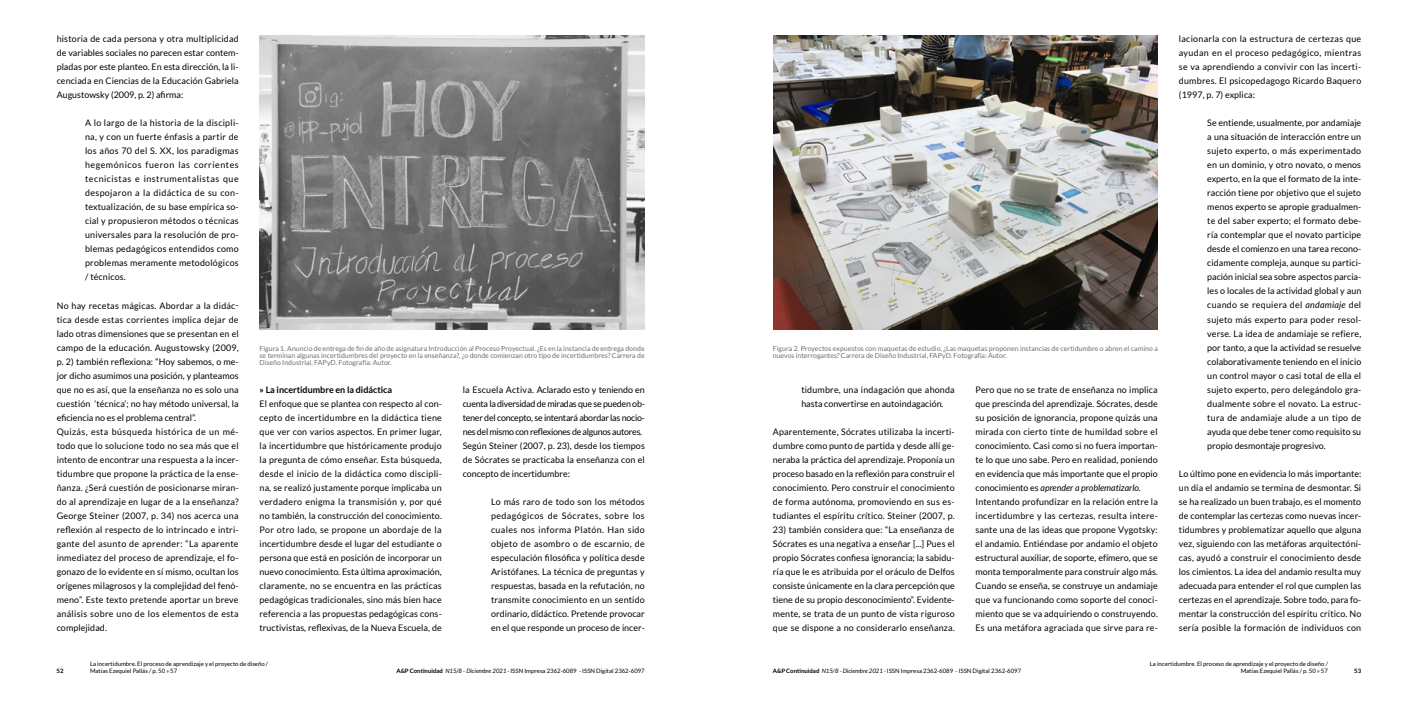
<style>
.page{position:relative;width:1418px;height:709px;background:#fff}
.page>*{position:absolute;margin:0;border:0;box-sizing:border-box;transform-origin:0 0}
.t1{font:9px/14px "Lato";letter-spacing:.01em;color:#000;text-align:justify}
.t2{font:9px/14px "Lato";letter-spacing:-.01em;color:#000}
.t3{font:700 9px "Lato";color:#000}
.t4{font:7px/7px "Lato";letter-spacing:.005em;color:#706f6f;text-align:justify}
.t5{font:6px/7px "Lato";color:#000}
.t6{font:700 6px "Lato";color:#000}
.s1{font-style:italic}
.s2{font-weight:700}
</style>
<div class="page">
<img style="left:259px;top:35px;width:385px;height:294px">
<img style="left:773px;top:35px;width:384px;height:294px">
<p class="t1" style="left:57px;top:32px;width:184px">historia de cada persona y otra multiplicidad de variables sociales no parecen estar contem&shy;pladas por este planteo. En esta dirección, la li&shy;cenciada en Ciencias de la Educación Gabriela Augustowsky (2009, p. 2) afirma:</p>
<p class="t1" style="left:85px;top:116px;width:155px">A lo largo de la historia de la discipli&shy;na, y con un fuerte énfasis a partir de los años 70 del S. XX, los paradigmas hegemónicos fueron las corrientes tecnicistas e instrumentalistas que despojaron a la didáctica de su con&shy;textualización, de su base empírica so&shy;cial y propusieron métodos o técnicas universales para la resolución de pro&shy;blemas pedagógicos entendidos como problemas meramente metodológicos / técnicos.</p>
<p class="t1" style="left:57px;top:298px;width:183px;text-align:left">No hay recetas mágicas. Abordar a la didác&shy;tica desde estas corrientes implica dejar de lado otras dimensiones que se presentan en el campo de la educación. Augustowsky (2009, p. 2) también reflexiona: “Hoy sabemos, o me&shy;jor dicho asumimos una posición, y planteamos que no es así, que la enseñanza no es solo una cuestión ‘técnica’; no hay método universal, la eficiencia no es el problema central”.<br>Quizás, esta búsqueda histórica de un mé&shy;todo que lo solucione todo no sea más que el intento de encontrar una respuesta a la incer&shy;tidumbre que propone la práctica de la ense&shy;ñanza. ¿Será cuestión de posicionarse miran&shy;do al aprendizaje en lugar de a la enseñanza?<br>George Steiner (2007, p. 34) nos acerca una reflexión al respecto de lo intrincado e intri&shy;gante del asunto de aprender: “La aparente inmediatez del proceso de aprendizaje, el fo&shy;gonazo de lo evidente en sí mismo, ocultan los orígenes milagrosos y la complejidad del fenó&shy;meno”. Este texto pretende aportar un breve análisis sobre uno de los elementos de esta complejidad.</p>
<p class="t4" style="left:259px;top:344px;width:386px">Figura 1. Anuncio de entrega de fin de año de asignatura Introducción al Proceso Proyectual. ¿Es en la instancia de entrega donde se terminan algunas incertidumbres del proyecto en la enseñanza?, ¿o donde comienzan otro tipo de incertidumbres? Carrera de Diseño Industrial, FAPyD. Fotografía: Autor.</p>
<p class="t4" style="left:772px;top:344px;width:386px">Figura 2. Proyectos expuestos con maquetas de estudio. ¿Las maquetas proponen instancias de certidumbre o abren el camino a nuevos interrogantes? Carrera de Diseño Industrial, FAPyD. Fotografía: Autor.</p>
<p class="t3" style="left:259px;top:384px;width:134px">» La incertidumbre en la didáctica</p>
<p class="t1" style="left:259px;top:396px;width:184px">El enfoque que se plantea con respecto al con&shy;cepto de incertidumbre en la didáctica tiene que ver con varios aspectos. En primer lugar, la incertidumbre que históricamente produjo la pregunta de cómo enseñar. Esta búsqueda, desde el inicio de la didáctica como discipli&shy;na, se realizó justamente porque implicaba un verdadero enigma la transmisión y, por qué no también, la construcción del conocimiento.<br>Por otro lado, se propone un abordaje de la incertidumbre desde el lugar del estudiante o persona que está en posición de incorporar un nuevo conocimiento. Esta última aproximación, claramente, no se encuentra en las prácticas pedagógicas tradicionales, sino más bien hace referencia a las propuestas pedagógicas cons&shy;tructivistas, reflexivas, de la Nueva Escuela, de</p>
<p class="t2" style="left:463px;top:382px;width:184px">la Escuela Activa. Aclarado esto y teniendo en cuenta la diversidad de miradas que se pueden ob&shy;tener del concepto, se intentará abordar las nocio&shy;nes del mismo con reflexiones de algunos autores.<br>Según Steiner (2007, p. 23), desde los tiempos de Sócrates se practicaba la enseñanza con el concepto de incertidumbre:</p>
<p class="t1" style="left:491px;top:494px;width:155px">Lo más raro de todo son los métodos pedagógicos de Sócrates, sobre los cuales nos informa Platón. Han sido objeto de asombro o de escarnio, de especulación filosófica y política desde Aristófanes. La técnica de preguntas y respuestas, basada en la refutación, no transmite conocimiento en un sentido ordinario, didáctico. Pretende provocar en el que responde un proceso de incer-</p>
<p class="t1" style="left:801px;top:382px;width:155px">tidumbre, una indagación que ahonda hasta convertirse en autoindagación.</p>
<p class="t1" style="left:773px;top:424px;width:183px">Aparentemente, Sócrates utilizaba la incerti&shy;dumbre como punto de partida y desde allí ge&shy;neraba la práctica del aprendizaje. Proponía un proceso basado en la reflexión para construir el conocimiento. Pero construir el conocimiento de forma autónoma, promoviendo en sus es&shy;tudiantes el espíritu crítico. Steiner (2007, p.</p>
<p class="t1" style="left:773px;top:522px;width:183px">23) también considera que: “La enseñanza de Sócrates es una negativa a enseñar [...] Pues el propio Sócrates confiesa ignorancia; la sabidu&shy;ría que le es atribuida por el oráculo de Delfos consiste únicamente en la clara percepción que tiene de su propio desconocimiento”. Evidente&shy;mente, se trata de un punto de vista riguroso que se dispone a no considerarlo enseñanza.</p>
<p class="t1" style="left:975px;top:382px;width:184px;text-align:left">Pero que no se trate de enseñanza no implica que prescinda del aprendizaje. Sócrates, desde su posición de ignorancia, propone quizás una mirada con cierto tinte de humildad sobre el conocimiento. Casi como si no fuera importan&shy;te lo que uno sabe. Pero en realidad, poniendo en evidencia que más importante que el propio conocimiento es <span class="s1">aprender a problematizarlo</span>.<br>Intentando profundizar en la relación entre la incertidumbre y las certezas, resulta intere&shy;sante una de las ideas que propone Vygotsky: el andamio. Entiéndase por andamio el objeto estructural auxiliar, de soporte, efímero, que se monta temporalmente para construir algo más.<br>Cuando se enseña, se construye un andamiaje que va funcionando como soporte del conoci&shy;miento que se va adquiriendo o construyendo.<br>Es una metáfora agraciada que sirve para re-</p>
<p class="t1" style="left:1178px;top:32px;width:184px">lacionarla con la estructura de certezas que ayudan en el proceso pedagógico, mientras se va aprendiendo a convivir con las incerti&shy;dumbres. El psicopedagogo Ricardo Baquero (1997, p. 7) explica:</p>
<p class="t1" style="left:1207px;top:116px;width:155px">Se entiende, usualmente, por andamiaje a una situación de interacción entre un sujeto experto, o más experimentado en un dominio, y otro novato, o menos experto, en la que el formato de la inte&shy;racción tiene por objetivo que el sujeto menos experto se apropie gradualmen&shy;te del saber experto; el formato debe&shy;ría contemplar que el novato participe desde el comienzo en una tarea recono&shy;cidamente compleja, aunque su partici&shy;pación inicial sea sobre aspectos parcia&shy;les o locales de la actividad global y aun cuando se requiera del <span class="s1">andamiaje</span> del sujeto más experto para poder resol&shy;verse. La idea de andamiaje se refiere, por tanto, a que la actividad se resuelve colaborativamente teniendo en el inicio un control mayor o casi total de ella el sujeto experto, pero delegándolo gra&shy;dualmente sobre el novato. La estruc&shy;tura de andamiaje alude a un tipo de ayuda que debe tener como requisito su propio desmontaje progresivo.</p>
<p class="t1" style="left:1178px;top:466px;width:184px">Lo último pone en evidencia lo más importante: un día el andamio se termina de desmontar. Si se ha realizado un buen trabajo, es el momento de contemplar las certezas como nuevas incer&shy;tidumbres y problematizar aquello que alguna vez, siguiendo con las metáforas arquitectóni&shy;cas, ayudó a construir el conocimiento desde los cimientos. La idea del andamio resulta muy adecuada para entender el rol que cumplen las certezas en el aprendizaje. Sobre todo, para fo&shy;mentar la construcción del espíritu crítico. No sería posible la formación de individuos con</p>
<p class="t5" style="left:90px;top:660px;width:180px">La incertidumbre. El proceso de aprendizaje y el proyecto de diseño /<br>Matías Ezequiel Pallás / p. 50 » 57</p>
<p class="t5" style="left:1149px;top:660px;width:180px;text-align:right">La incertidumbre. El proceso de aprendizaje y el proyecto de diseño /<br>Matías Ezequiel Pallás / p. 50 » 57</p>
<p class="t6" style="left:57px;top:667px;width:8px">52</p>
<p class="t5" style="left:396px;top:667px;width:250px"><span class="s2">A&amp;P Continuidad</span> <span class="s1">N15/8 - Diciembre 2021 ·</span> ISSN Impresa 2362-6089 - ISSN Digital 2362-6097</p>
<p class="t5" style="left:772px;top:667px;width:250px"><span class="s2">A&amp;P Continuidad</span> <span class="s1">N15/8 - Diciembre 2021 ·</span> ISSN Impresa 2362-6089 - ISSN Digital 2362-6097</p>
<p class="t6" style="left:1354px;top:667px;width:9px">53</p>
</div>
